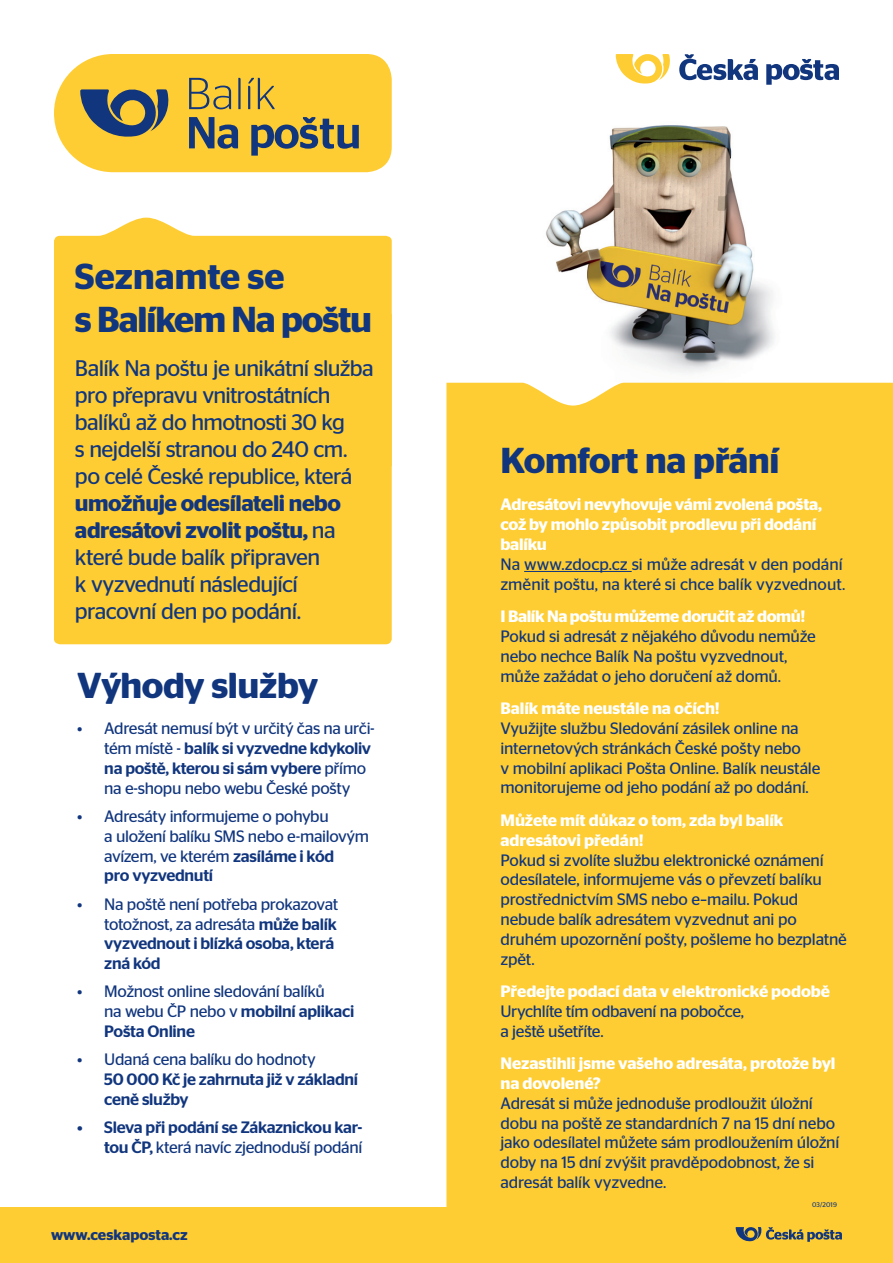
<style>
.page{position:relative;width:893px;height:1263px;background:#fff}
.page>*{position:absolute;margin:0;border:0;box-sizing:border-box;transform-origin:0 0}
.t1{font:600 36px/43.2px "Stag Sans";letter-spacing:-.01em;color:#11367e}
.t2{font:22.5px/27px "Stag Sans";letter-spacing:-.025em;color:#11367e}
.t3{font:16.5px/19.8px "Stag Sans";letter-spacing:-.015em;color:#11367e}
.t4{font:600 16.5px/19.8px "Stag Sans";letter-spacing:-.01em;color:#fff}
.t5{font:500 16.5px/19.8px "Stag Sans";letter-spacing:-.02em;color:#11367e}
.t6{font:600 15px "Stag Sans";color:#11367e}
.t7{font:6.75px "Stag Sans";letter-spacing:.015em;color:#11367e}
.s1{font-weight:600}
.s2{font-weight:500}
.s3{font-weight:400}
</style>
<div class="page">
<div style="left:0;top:1207px;width:893px;height:56px;background:#fecd33"></div>
<svg style="left:736px;top:1227px;width:106px;height:15px"></svg>
<img style="left:470px;top:54px;width:399px;height:329px">
<div style="left:446px;top:383px;width:447px;height:824px;background:#fecd33"></div>
<svg style="left:679px;top:54px;width:160px;height:31px"></svg>
<svg style="left:616px;top:54px;width:55px;height:31px"></svg>
<svg style="left:54px;top:218px;width:338px;height:96px;fill:#fecd33"></svg>
<div style="left:54px;top:314px;width:338px;height:330px;background:#fecd33"></div>
<svg style="left:54px;top:54px;width:338px;height:118px"></svg>
<hr style="left:524px;top:571px;width:108px;height:1px;background:#11367e">
<h1 class="t1" style="left:75px;top:255px;width:299px">Seznamte se<br>s Balíkem Na poštu</h1>
<h2 class="t2" style="left:75px;top:355px;width:300px">Balík Na poštu je unikátní služba pro přepravu vnitrostátních balíků až do hmotnosti 30 kg<br>s nejdelší stranou do 240 cm. po celé České republice, která</h2>
<h2 class="t2" style="left:75px;top:490px;width:268px"><span class="s1">umožňuje odesílateli nebo adresátovi zvolit poštu,</span> na které bude balík připraven<br>k vyzvednutí následující pracovní den po podání.</h2>
<h1 class="t1" style="left:77px;top:663px;width:242px">Výhody služby</h1>
<p class="t3" style="left:104px;top:718px;width:272px;text-indent:-27px">• Adresát nemusí být v určitý čas na urči&shy;tém místě - <span class="s2">balík si vyzvedne kdykoliv na poště, kterou si sám vybere</span> přímo na e-shopu nebo webu České pošty</p>
<p class="t3" style="left:104px;top:806px;width:266px;text-indent:-27px">• Adresáty informujeme o pohybu<br>a uložení balíku SMS nebo e-mailovým avízem, ve kterém <span class="s2">zasíláme i kód<br>pro vyzvednutí</span></p>
<p class="t3" style="left:104px;top:894px;width:235px;text-indent:-27px">• Na poště není potřeba prokazovat totožnost, za adresáta <span class="s2">může balík vyzvednout i blízká osoba, která zná kód</span></p>
<p class="t3" style="left:104px;top:982px;width:251px;text-indent:-27px">• Možnost online sledování balíků<br>na webu ČP nebo v <span class="s2">mobilní aplikaci<br>Pošta Online</span></p>
<p class="t3" style="left:77px;top:1049px;width:240px">• Udaná cena balíku do hodnoty</p>
<p class="t5" style="left:104px;top:1069px;width:255px">50 000 Kč je zahrnuta již v základní ceně služby</p>
<p class="t5" style="left:77px;top:1117px;width:287px;text-align:right">• Sleva při podání se Zákaznickou kar&shy;tou ČP, <span class="s3">která navíc zjednoduší podání</span></p>
<p class="t6" style="left:51px;top:1225px;width:138px">www.ceskaposta.cz</p>
<h1 class="t1" style="left:500px;top:439px;width:280px">Komfort na přání</h1>
<p class="t4" style="left:500px;top:495px;width:323px">Adresátovi nevyhovuje vámi zvolená pošta, což by mohlo způsobit prodlevu při dodání balíku</p>
<p class="t3" style="left:500px;top:554px;width:346px">Na www.zdocp.cz si může adresát v den podání změnit poštu, na které si chce balík vyzvednout.</p>
<p class="t4" style="left:500px;top:606px;width:306px">I Balík Na poštu můžeme doručit až domů!</p>
<p class="t3" style="left:500px;top:626px;width:317px">Pokud si adresát z nějakého důvodu nemůže nebo nechce Balík Na poštu vyzvednout, může zažádat o jeho doručení až domů.</p>
<p class="t4" style="left:500px;top:698px;width:221px">Balík máte neustále na očích!</p>
<p class="t3" style="left:500px;top:718px;width:321px">Využijte službu Sledování zásilek online na internetových stránkách České pošty nebo<br>v mobilní aplikaci Pošta Online. Balík neustále monitorujeme od jeho podání až po dodání.</p>
<p class="t4" style="left:500px;top:810px;width:284px">Můžete mít důkaz o tom, zda byl balík adresátovi předán!</p>
<p class="t3" style="left:500px;top:850px;width:348px">Pokud si zvolíte službu elektronické oznámení odesílatele, informujeme vás o převzetí balíku prostřednictvím SMS nebo e–mailu. Pokud nebude balík adresátem vyzvednut ani po druhém upozornění pošty, pošleme ho bezplatně zpět.</p>
<p class="t4" style="left:500px;top:981px;width:331px">Předejte podací data v elektronické podobě</p>
<p class="t3" style="left:500px;top:1001px;width:245px">Urychlíte tím odbavení na pobočce, a ještě ušetříte.</p>
<p class="t4" style="left:500px;top:1053px;width:336px">Nezastihli jsme vašeho adresáta, protože byl na dovolené?</p>
<p class="t3" style="left:500px;top:1093px;width:340px">Adresát si může jednoduše prodloužit úložní dobu na poště ze standardních 7 na 15 dní nebo jako odesílatel můžete sám prodloužením úložní doby na 15 dní zvýšit pravděpodobnost, že si adresát balík vyzvedne.</p>
<p class="t7" style="left:812px;top:1200px;width:26px">03/2019</p>
</div>
